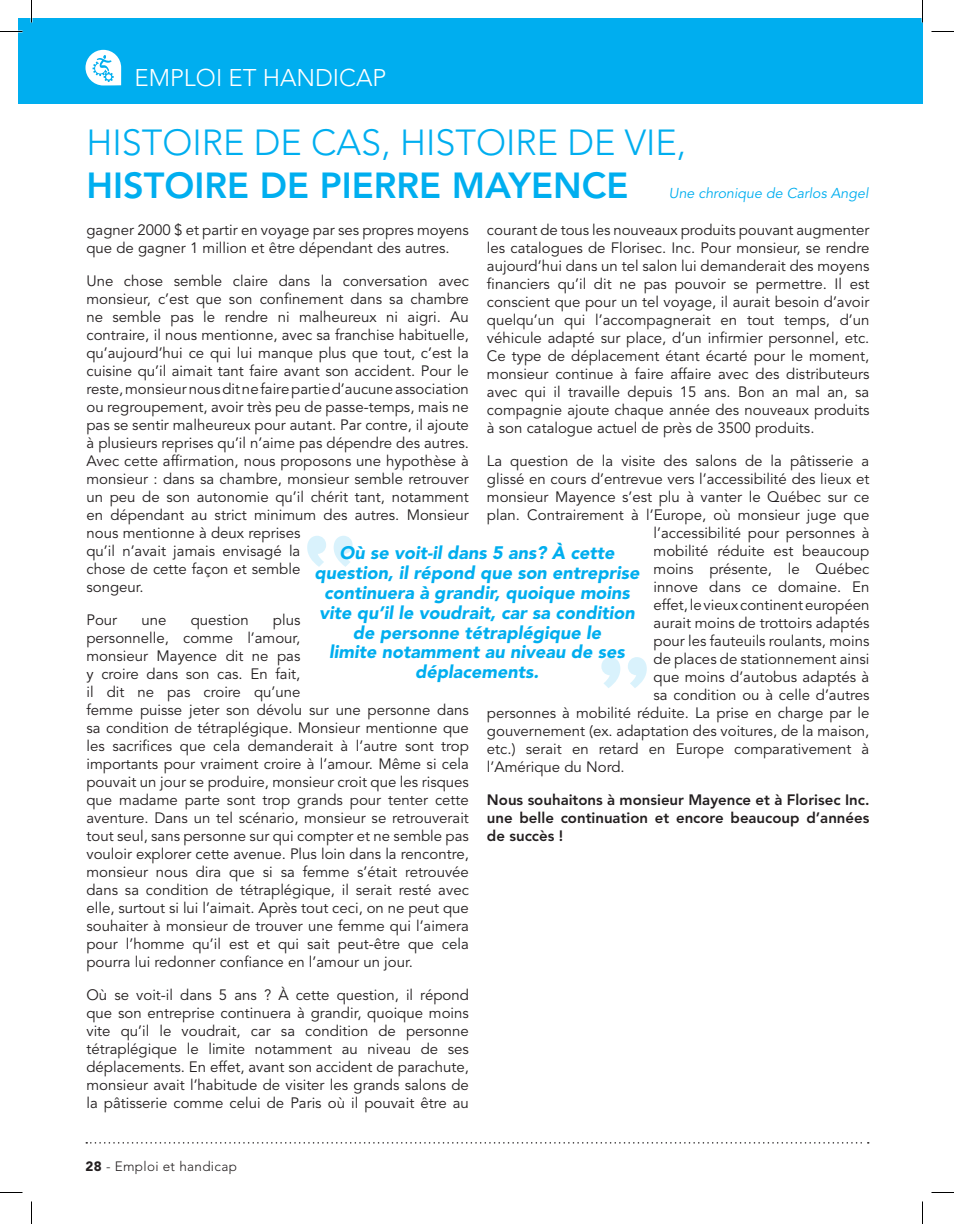
<style>
.page{position:relative;width:954px;height:1224px;background:#fff}
.page>*{position:absolute;margin:0;border:0;box-sizing:border-box;transform-origin:0 0}
.t1{font:300 36px "Avenir LT Std";color:#00aeef}
.t2{font:800 36px "Avenir LT Std";color:#00aeef}
.t3{font:300 24px "Avenir LT Std";color:#fff}
.t4{font:italic 900 18px/19.8px "Avenir LT Std";color:#00aeef;text-align:center}
.t5{font:15px/18px "Avenir LT Std";color:#231f20}
.t6{font:800 15px/18px "Avenir LT Std";color:#231f20;text-align:justify}
.t7{font:italic 14.25px "Avenir LT Std";color:#00aeef}
.t8{font:300 13.5px "Avenir LT Std";letter-spacing:.025em;color:#231f20}
.s1{font-weight:900}
</style>
<div class="page">
<svg style="left:86px;top:1142px;width:783px;height:2px"></svg>
<div style="left:18px;top:18px;width:904px;height:85px;background:#00aeef"></div>
<svg style="left:85px;top:50px;width:36px;height:36px"></svg>
<svg style="left:601px;top:657px;width:46px;height:31px"></svg>
<svg style="left:307px;top:536px;width:46px;height:31px"></svg>
<svg style="left:0;top:31px;width:22px;height:1px"></svg>
<svg style="left:932px;top:31px;width:22px;height:1px"></svg>
<svg style="left:0;top:1192px;width:22px;height:1px"></svg>
<svg style="left:932px;top:1192px;width:22px;height:1px"></svg>
<svg style="left:31px;top:0;width:1px;height:22px"></svg>
<svg style="left:31px;top:1202px;width:1px;height:22px"></svg>
<svg style="left:922px;top:0;width:1px;height:22px"></svg>
<svg style="left:922px;top:1202px;width:1px;height:22px"></svg>
<h2 class="t3" style="left:135px;top:63px;width:30px">Emploi</h2>
<h2 class="t3" style="left:228px;top:63px;width:67px">et handi</h2>
<h2 class="t3" style="left:339px;top:63px;width:33px">cap</h2>
<h1 class="t1" style="left:86px;top:121px;width:601px">H ISTOIRE DE CAS, H ISTOIRE DE VIE,</h1>
<h1 class="t2" style="left:86px;top:165px;width:543px">HISTOIRE DE PIERRE MAYENCE</h1>
<p class="t7" style="left:669px;top:185px;width:201px">Une chronique de Carlos Angel</p>
<p class="t5" style="left:86px;top:221px;width:384px">gagner 2000 $ et partir en voyage par ses propres moyens que de gagner 1 million et être dépendant des autres.</p>
<p class="t5" style="left:86px;top:272px;width:384px">Une chose semble claire dans la conversation avec monsieur, c’est que son confinement dans sa chambre ne semble pas le rendre ni malheureux ni aigri. Au contraire, il nous mentionne, avec sa franchise habituelle, qu’aujourd’hui ce qui lui manque plus que tout, c’est la cuisine qu’il aimait tant faire avant son accident. Pour le reste, monsieur nous dit ne faire partie d’aucune association ou regroupement, avoir très peu de passe-temps, mais ne pas se sentir malheureux pour autant. Par contre, il ajoute à plusieurs reprises qu’il n’aime pas dépendre des autres.<br>Avec cette affirmation, nous proposons une hypothèse à monsieur : dans sa chambre, monsieur semble retrouver un peu de son autonomie qu’il chérit tant, notamment en dépendant au strict minimum des autres. Monsieur nous mentionne à deux reprises<br>qu’il n’avait jamais envisagé la<br>chose de cette façon et semble<br>songeur.</p>
<p class="t5" style="left:86px;top:611px;width:32px">Pour</p>
<p class="t5" style="left:141px;top:611px;width:27px">une</p>
<p class="t5" style="left:191px;top:611px;width:60px">question</p>
<p class="t5" style="left:487px;top:221px;width:384px;text-align:justify">courant de tous les nouveaux produits pouvant augmenter les catalogues de Florisec. Inc. Pour monsieur, se rendre aujourd’hui dans un tel salon lui demanderait des moyens financiers qu’il dit ne pas pouvoir se permettre. Il est conscient que pour un tel voyage, il aurait besoin d’avoir quelqu’un qui l’accompagnerait en tout temps, d’un véhicule adapté sur place, d’un infirmier personnel, etc.<br>Ce type de déplacement étant écarté pour le moment, monsieur continue à faire affaire avec des distributeurs avec qui il travaille depuis 15 ans. Bon an mal an, sa compagnie ajoute chaque année des nouveaux produits à son catalogue actuel de près de 3500 produits.</p>
<p class="t5" style="left:487px;top:452px;width:384px">La question de la visite des salons de la pâtisserie a</p>
<p class="t5" style="left:487px;top:470px;width:384px">glissé en cours d’entrevue vers l’accessibilité des lieux et</p>
<p class="t5" style="left:487px;top:488px;width:384px">monsieur Mayence s’est plu à vanter le Québec sur ce</p>
<p class="t5" style="left:487px;top:506px;width:384px">plan. Contrairement à l’Europe, où monsieur juge que</p>
<p class="t5" style="left:654px;top:524px;width:217px">l’accessibilité pour personnes à</p>
<p class="t5" style="left:654px;top:542px;width:217px">mobilité réduite est beaucoup</p>
<p class="t5" style="left:654px;top:560px;width:217px">moins présente, le Québec</p>
<p class="t5" style="left:654px;top:578px;width:217px">innove dans ce domaine. En</p>
<p class="t5" style="left:654px;top:596px;width:217px">effet, le vieux continent européen</p>
<p class="t5" style="left:654px;top:614px;width:217px">aurait moins de trottoirs adaptés</p>
<p class="t5" style="left:654px;top:632px;width:217px">pour les fauteuils roulants, moins</p>
<p class="t5" style="left:654px;top:650px;width:217px">de places de stationnement ainsi</p>
<p class="t5" style="left:654px;top:668px;width:217px">que moins d’autobus adaptés à</p>
<p class="t5" style="left:654px;top:686px;width:217px">sa condition ou à celle d’autres</p>
<p class="t5" style="left:487px;top:704px;width:384px">personnes à mobilité réduite. La prise en charge par le</p>
<p class="t5" style="left:487px;top:722px;width:384px">gouvernement (ex. adaptation des voitures, de la maison,</p>
<p class="t5" style="left:487px;top:740px;width:384px">etc.) serait en retard en Europe comparativement à</p>
<p class="t5" style="left:487px;top:758px;width:139px">l’Amérique du Nord.</p>
<p class="t6" style="left:487px;top:790px;width:384px">Nous souhaitons à monsieur Mayence et à Florisec Inc. une belle continuation et encore beaucoup d’années de succès !</p>
<p class="t4" style="left:314px;top:543px;width:327px">Où se voit-il dans 5 ans? À cette question, il répond que son entreprise continuera à grandir, quoique moins vite qu’il le voudrait, car sa condition de personne tétraplégique le<br>limite notamment au niveau de ses déplacements.</p>
<p class="t5" style="left:86px;top:611px;width:384px;text-indent:186px">plus<br>personnelle, comme l’amour,<br>monsieur Mayence dit ne pas<br>y croire dans son cas. En fait,<br>il dit ne pas croire qu’une<br>femme puisse jeter son dévolu sur une personne dans sa condition de tétraplégique. Monsieur mentionne que les sacrifices que cela demanderait à l’autre sont trop importants pour vraiment croire à l’amour. Même si cela pouvait un jour se produire, monsieur croit que les risques que madame parte sont trop grands pour tenter cette aventure. Dans un tel scénario, monsieur se retrouverait tout seul, sans personne sur qui compter et ne semble pas vouloir explorer cette avenue. Plus loin dans la rencontre, monsieur nous dira que si sa femme s’était retrouvée dans sa condition de tétraplégique, il serait resté avec elle, surtout si lui l’aimait. Après tout ceci, on ne peut que souhaiter à monsieur de trouver une femme qui l’aimera pour l’homme qu’il est et qui sait peut-être que cela pourra lui redonner confiance en l’amour un jour.</p>
<p class="t5" style="left:86px;top:986px;width:384px;text-align:justify">Où se voit-il dans 5 ans ? À cette question, il répond que son entreprise continuera à grandir, quoique moins vite qu’il le voudrait, car sa condition de personne tétraplégique le limite notamment au niveau de ses déplacements. En effet, avant son accident de parachute, monsieur avait l’habitude de visiter les grands salons de la pâtisserie comme celui de Paris où il pouvait être au</p>
<p class="t8" style="left:86px;top:1158px;width:153px"><span class="s1">28</span> - Emploi et handicap</p>
</div>
